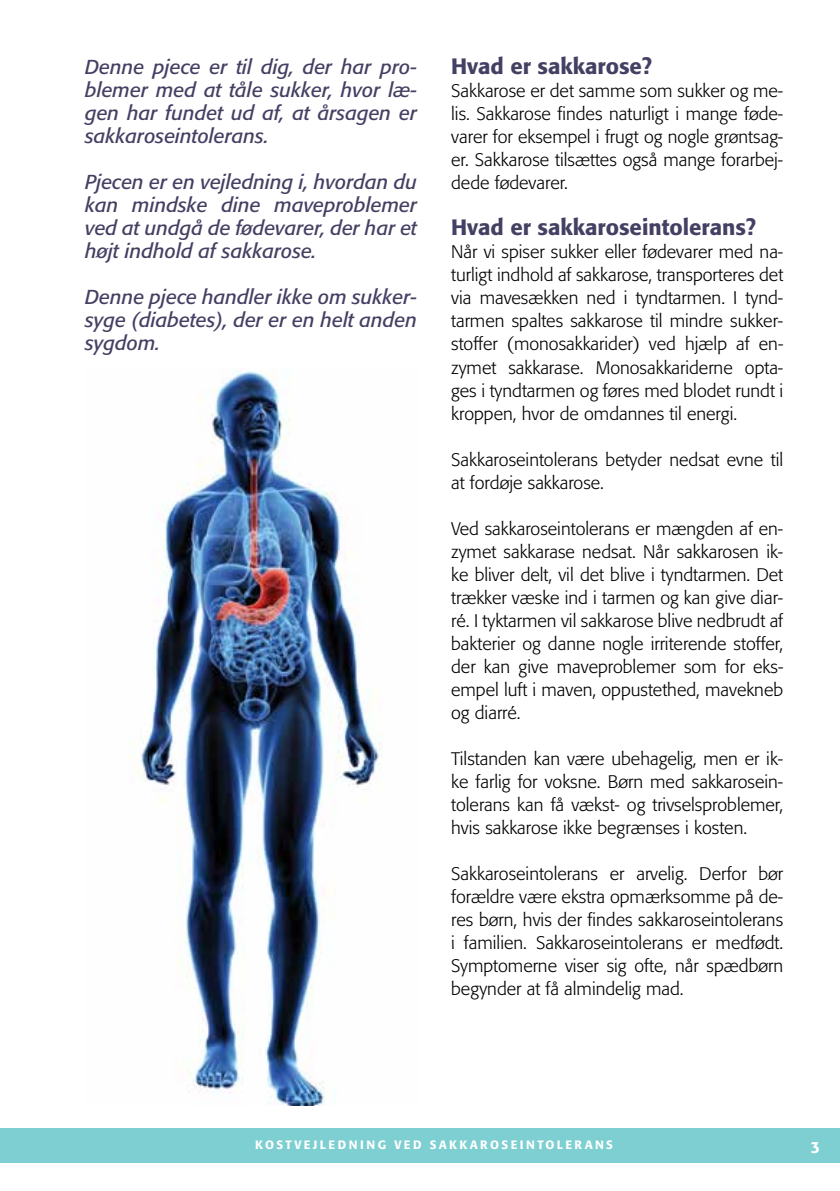
<style>
.page{position:relative;width:840px;height:1191px;background:#fff}
.page>*{position:absolute;margin:0;border:0;box-sizing:border-box;transform-origin:0 0}
.t1{font:500 22px "Formata";color:#444063}
.t2{font:italic 20px/23px "Formata";color:#444063;text-align:justify}
.t3{font:300 18px/23px "Formata";color:#000;text-align:justify}
.t4{font:500 16px "Formata";color:#fff}
.t5{font:500 12px "Formata";letter-spacing:.2em;color:#fff}
</style>
<div class="page">
<div style="left:0;top:1128px;width:839px;height:34px;background:#7ecfd1"></div>
<img style="left:129px;top:371px;width:253px;height:735px">
<p class="t2" style="left:85px;top:56px;width:333px">Denne pjece er til dig, der har pro&shy;blemer med at tåle sukker, hvor læ&shy;gen har fundet ud af, at årsagen er sakkaroseintolerans.</p>
<p class="t2" style="left:85px;top:171px;width:333px">Pjecen er en vejledning i, hvordan du kan mindske dine maveproblemer ved at undgå de fødevarer, der har et højt indhold af sakkarose.</p>
<p class="t2" style="left:85px;top:286px;width:333px">Denne pjece handler ikke om sukker&shy;syge (diabetes), der er en helt anden sygdom.</p>
<p class="t1" style="left:451px;top:53px;width:202px">Hvad er sakkarose?</p>
<p class="t3" style="left:451px;top:80px;width:333px">Sakkarose er det samme som sukker og me&shy;lis. Sakkarose findes naturligt i mange føde&shy;varer for eksempel i frugt og nogle grøntsag&shy;er. Sakkarose tilsættes også mange forarbej&shy;dede fødevarer.</p>
<p class="t1" style="left:451px;top:214px;width:306px">Hvad er sakkaroseintolerans?</p>
<p class="t3" style="left:451px;top:241px;width:333px">Når vi spiser sukker eller fødevarer med na&shy;turligt indhold af sakkarose, transporteres det via mavesækken ned i tyndtarmen. I tynd&shy;tarmen spaltes sakkarose til mindre sukker&shy;stoffer (monosakkarider) ved hjælp af en&shy;zymet sakkarase. Monosakkariderne opta&shy;ges i tyndtarmen og føres med blodet rundt i kroppen, hvor de omdannes til energi.</p>
<p class="t3" style="left:451px;top:448px;width:333px">Sakkaroseintolerans betyder nedsat evne til at fordøje sakkarose.</p>
<p class="t3" style="left:451px;top:517px;width:333px">Ved sakkaroseintolerans er mængden af en&shy;zymet sakkarase nedsat. Når sakkarosen ik&shy;ke bliver delt, vil det blive i tyndtarmen. Det trækker væske ind i tarmen og kan give diar&shy;ré. I tyktarmen vil sakkarose blive nedbrudt af bakterier og danne nogle irriterende stoffer, der kan give maveproblemer som for eks&shy;empel luft i maven, oppustethed, mavekneb og diarré.</p>
<p class="t3" style="left:451px;top:747px;width:333px">Tilstanden kan være ubehagelig, men er ik&shy;ke farlig for voksne. Børn med sakkarosein&shy;tolerans kan få vækst- og trivselsproblemer, hvis sakkarose ikke begrænses i kosten.</p>
<p class="t3" style="left:451px;top:862px;width:333px">Sakkaroseintolerans er arvelig. Derfor bør forældre være ekstra opmærksomme på de&shy;res børn, hvis der findes sakkaroseintolerans i familien. Sakkaroseintolerans er medfødt.<br>Symptomerne viser sig ofte, når spædbørn begynder at få almindelig mad.</p>
<p class="t5" style="left:255px;top:1137px;width:245px">Kostvejledning ved SAKKAROSE</p>
<p class="t5" style="left:519px;top:1137px;width:95px">intolera ns</p>
<p class="t4" style="left:810px;top:1137px;width:11px">3</p>
</div>
